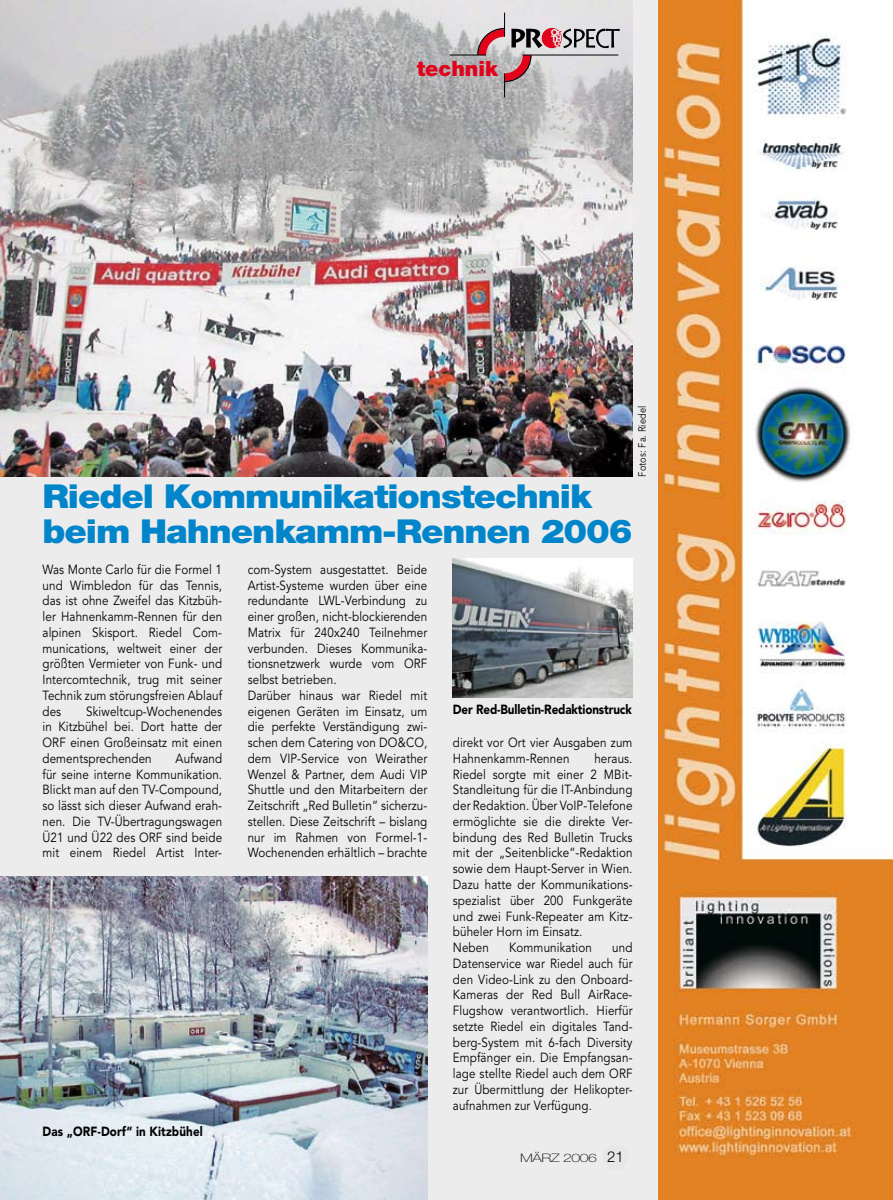
<style>
.page{position:relative;width:893px;height:1200px;background:#fff}
.page>*{position:absolute;margin:0;border:0;box-sizing:border-box;transform-origin:0 0}
.t1{font:900 33px/34.5px "Helvetica Neue";letter-spacing:-.03em;color:#0085ca;scale:1.08 1}
.t2{font:900 21px "Helvetica Neue";color:#e2001a}
.t3{font:13.2px/15.8px "Avenir";letter-spacing:.01em;color:#000;text-align:justify;scale:.88 1}
.t4{font:900 13.2px "Avenir";letter-spacing:-.01em;color:#000;scale:.88 1}
.t5{font:900 13.2px "Avenir";letter-spacing:.01em;color:#000;scale:.88 1}
.t6{font:100 11.7px "Helvetica Neue";letter-spacing:-.025em;color:#000;scale:1.35 1}
.t7{font:10.5px "Avenir";letter-spacing:.01em;color:#000;scale:.88 1}
.s1{font-weight:300;font-size:15px}
</style>
<div class="page">
<div style="left:0;top:0;width:893px;height:1199px;background:#ececed"></div>
<img style="left:0;top:876px;width:427px;height:323px">
<img style="left:0;top:0;width:632px;height:476px">
<img style="left:453px;top:558px;width:179px;height:139px">
<img style="left:658px;top:0;width:235px;height:1199px">
<svg style="left:475px;top:13px;width:145px;height:84px"></svg>
<hr style="left:523px;top:55px;width:95px;height:1px;background:#000">
<hr style="left:450px;top:55px;width:36px;height:1px;background:#000">
<div style="left:603px;top:1144px;width:25px;height:25px;background:#e7e7e8;border-radius:50%"></div>
<h2 class="t2" style="left:417px;top:56px;width:83px">technik</h2>
<p class="t7" style="left:636px;top:476px;width:82px;rotate:-90deg">Fotos: Fa. Riedel</p>
<h1 class="t1" style="left:43px;top:479px;width:548px">Riedel Kommunikationstechnik beim Hahnenkamm-Rennen 2006</h1>
<p class="t3" style="left:43px;top:561px;width:206px">Was Monte Carlo für die Formel 1 und Wimbledon für das Tennis, das ist ohne Zweifel das Kitzbüh&shy;ler Hahnenkamm-Rennen für den alpinen Skisport. Riedel Com&shy;munications, weltweit einer der größten Vermieter von Funk- und Intercomtechnik, trug mit seiner Technik zum störungsfreien Ablauf des</p>
<p class="t3" style="left:43px;top:703px;width:206px;text-indent:44px">Skiweltcup-Wochenendes in Kitzbühel bei. Dort hatte der ORF einen Großeinsatz mit einen dementsprechenden</p>
<p class="t3" style="left:43px;top:750px;width:206px;text-indent:133px">Aufwand für seine interne Kommunikation.<br>Blickt man auf den TV-Compound, so lässt sich dieser Aufwand erah&shy;nen. Die TV-Übertragungswagen Ü21 und Ü22 des ORF sind beide mit einem Riedel Artist Inter-</p>
<p class="t3" style="left:248px;top:561px;width:206px;text-align:left">com-System ausgestattet. Beide<br>Artist-Systeme wurden über eine redundante LWL-Verbindung zu einer großen, nicht-blockierenden<br>Matrix für 240x240 Teilnehmer verbunden. Dieses Kommunika&shy;tionsnetzwerk wurde vom ORF selbst betrieben.<br>Darüber hinaus war Riedel mit eigenen Geräten im Einsatz, um die perfekte Verständigung zwi&shy;schen dem Catering von DO&amp;CO, dem VIP-Service von Weirather<br>Wenzel &amp; Partner, dem Audi VIP<br>Shuttle und den Mitarbeitern der<br>Zeitschrift „Red Bulletin“ sicherzu&shy;stellen. Diese Zeitschrift – bislang nur im Rahmen von Formel-1-<br>Wochenenden erhältlich – brachte</p>
<p class="t5" style="left:43px;top:1122px;width:184px">Das „ORF-Dorf“ in Kitzbühel</p>
<p class="t4" style="left:453px;top:701px;width:205px">Der Red-Bulletin-Redaktionstruck</p>
<p class="t3" style="left:453px;top:734px;width:206px">direkt vor Ort vier Ausgaben zum<br>Hahnenkamm-Rennen</p>
<p class="t3" style="left:453px;top:750px;width:206px;text-align:left;text-indent:142px">heraus.<br>Riedel sorgte mit einer 2 MBit-<br>Standleitung für die IT-Anbindung der Redaktion. Über VoIP-Telefone ermöglichte sie die direkte Ver&shy;bindung des Red Bulletin Trucks mit der „Seitenblicke“-Redaktion sowie dem Haupt-Server in Wien.<br>Dazu hatte der Kommunikations&shy;spezialist über 200 Funkgeräte und zwei Funk-Repeater am Kitz&shy;büheler Horn im Einsatz.<br>Neben</p>
<p class="t3" style="left:453px;top:939px;width:206px;text-indent:159px">und Datenservice war Riedel auch für den Video-Link zu den Onboard-Kameras der Red Bull AirRace-Flugshow verantwortlich. Hierfür setzte Riedel ein digitales Tand&shy;berg-System mit 6-fach Diversity Empfänger ein. Die Empfangsan&shy;lage stellte Riedel auch dem ORF zur Übermittlung der Helikopter&shy;aufnahmen zur Verfügung.</p>
<p class="t3" style="left:509px;top:939px;width:95px">Kommunikation</p>
<p class="t6" style="left:520px;top:1151px;width:78px">MÄRZ 2006 <span class="s1">21</span></p>
</div>
